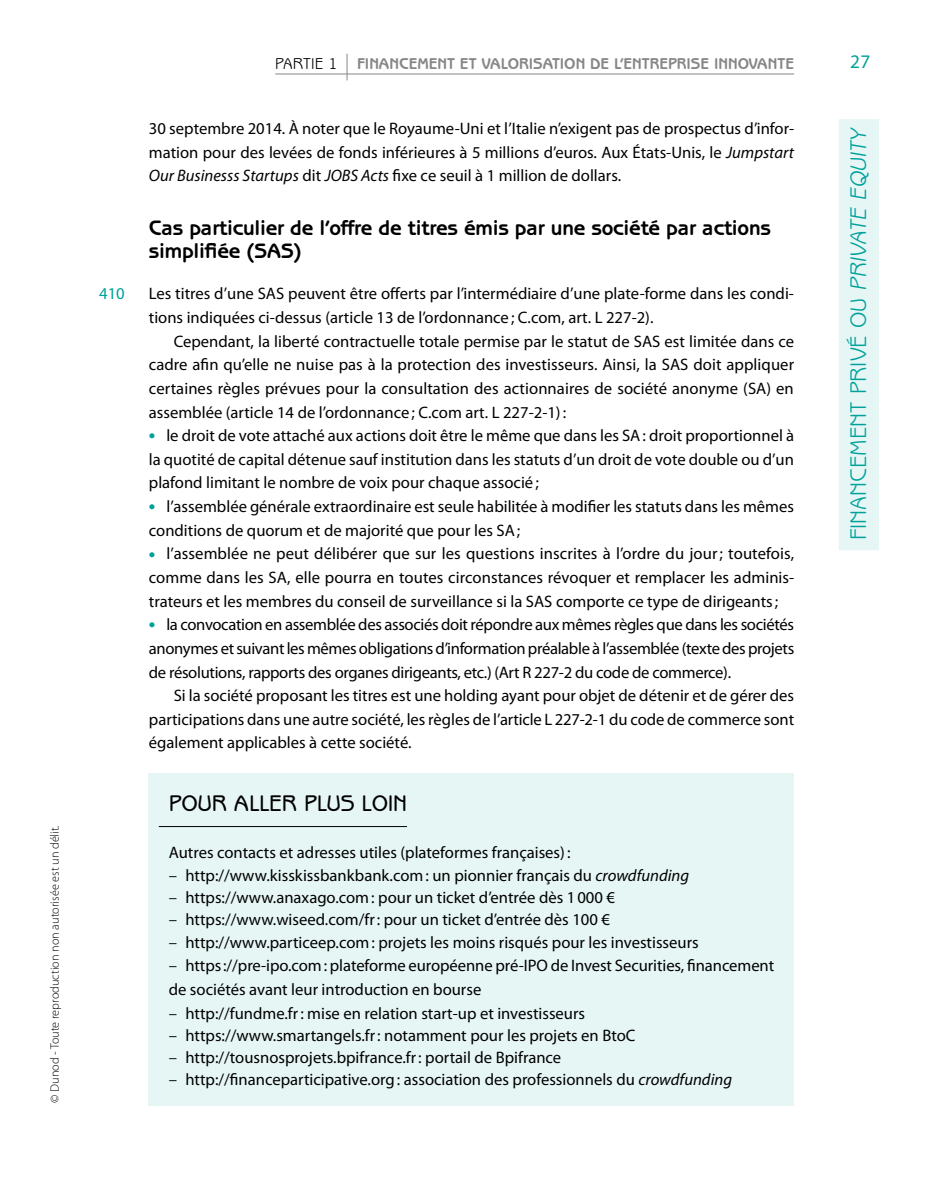
<style>
.page{position:relative;width:943px;height:1191px;background:#fff}
.page>*{position:absolute;margin:0;border:0;box-sizing:border-box;transform-origin:0 0}
.t1{font:22.75px "Benguiat Gothic";color:#00a19b}
.t2{font:500 22.75px "Benguiat Gothic";color:#000}
.t3{font:700 21px/23.6px "Benguiat Gothic";letter-spacing:-.01em;color:#000}
.t4{font:19.25px "Myriad Pro";color:#00a19b}
.t5{font:16.62px/23.6px "Myriad Pro";color:#000;text-align:justify}
.t6{font:16.62px "Myriad Pro";letter-spacing:-.02em;color:#000}
.t7{font:16.62px "Myriad Pro";color:#00a19b}
.t8{font:700 15.75px "Benguiat Gothic";color:#878787}
.t9{font:300 12.25px "Myriad Pro";color:#000}
.s1{font-weight:400;color:#000}
.s2{font-style:italic}
.s3{font-stretch:condensed}
</style>
<div class="page">
<hr style="left:275px;top:74px;width:519px;height:1px;background:#878787">
<svg style="left:346px;top:54px;width:1px;height:26px"></svg>
<div style="left:838px;top:119px;width:41px;height:431px;background:#e6f6f5"></div>
<div style="left:149px;top:773px;width:645px;height:332px;background:#e6f6f5"></div>
<hr style="left:159px;top:826px;width:248px;height:1px;background:#000">
<p class="t9" style="left:47px;top:1103px;width:279px;rotate:-90deg">© Dunod - Toute reproduction non autorisée est un délit.</p>
<p class="t8" style="left:275px;top:54px;width:520px"><span class="s1">PARTIE 1</span> Financement et valorisation de l’entreprise innovante</p>
<p class="t4" style="left:850px;top:50px;width:22px">27</p>
<p class="t5" style="left:149px;top:116px;width:646px">30 septembre 2014. À noter que le Royaume-Uni et l’Italie n’exigent pas de prospectus d’infor&shy;mation pour des levées de fonds inférieures à 5 millions d’euros. Aux États-Unis, le <span class="s2">Jumpstart Our Businesss Startups</span> dit <span class="s2">JOBS Acts</span> fixe ce seuil à 1 million de dollars.</p>
<p class="t3" style="left:149px;top:215px;width:623px">Cas particulier de l’offre de titres émis par une société par actions simplifiée (SAS</p>
<p class="t3" style="left:293px;top:239px;width:10px">)</p>
<p class="t7" style="left:99px;top:283px;width:27px">410</p>
<p class="t5" style="left:149px;top:282px;width:646px">Les titres d’une SAS peuvent être offerts par l’intermédiaire d’une plate-forme dans les condi&shy;tions indiquées ci-dessus (article 13 de l’ordonnance; C.com, art. L 227-2).</p>
<p class="t5" style="left:149px;top:329px;width:646px;text-indent:25px">Cependant, la liberté contractuelle totale permise par le statut de SAS est limitée dans ce cadre afin qu’elle ne nuise pas à la protection des investisseurs. Ainsi, la SAS doit appliquer certaines règles prévues pour la consultation des actionnaires de société anonyme (SA) en assemblée (article 14 de l’ordonnance; C.com art. L 227-2-1):</p>
<p class="t5" style="left:149px;top:423px;width:646px;text-indent:17px">le droit de vote attaché aux actions doit être le même que dans les SA: droit proportionnel à la quotité de capital détenue sauf institution dans les statuts d’un droit de vote double ou d’un plafond limitant le nombre de voix pour chaque associé;</p>
<p class="t5" style="left:149px;top:494px;width:646px;text-indent:18px">l’assemblée générale extraordinaire est seule habilitée à modifier les statuts dans les mêmes conditions de quorum et de majorité que pour les SA;</p>
<p class="t5" style="left:166px;top:541px;width:629px">l’assemblée ne peut délibérer que sur les questions inscrites à l’ordre du jour; toutefois,</p>
<p class="t5" style="left:149px;top:565px;width:647px">comme dans les SA, elle pourra en toutes circonstances révoquer et remplacer les adminis-</p>
<p class="t5" style="left:149px;top:589px;width:631px">trateurs et les membres du conseil de surveillance si la SAS comporte ce type de dirigeants;</p>
<p class="t6" style="left:166px;top:614px;width:629px">la convocation en assemblée des associés doit répondre aux mêmes règles que dans les sociétés</p>
<p class="t6" style="left:149px;top:638px;width:647px">anonymes et suivant les mêmes obligations d’information préalable à l’assemblée (texte des projets</p>
<p class="t6" style="left:149px;top:661px;width:583px">de résolutions, rapports des organes dirigeants, etc.) (Art R 227-2 du code de commerce).</p>
<p class="t5" style="left:174px;top:683px;width:622px">Si la société proposant les titres est une holding ayant pour objet de détenir et de gérer des</p>
<p class="t5" style="left:149px;top:707px;width:647px">participations dans une autre société, les règles de l’article L 227-2-1 du code de commerce sont</p>
<p class="t5" style="left:149px;top:730px;width:264px">également applicables à cette société.</p>
<h1 class="t2" style="left:169px;top:790px;width:236px">POUR ALLER PLUS LOIN</h1>
<p class="t5" style="left:169px;top:840px;width:403px">Autres contacts et adresses utiles (plateformes françaises):</p>
<p class="t5" style="left:169px;top:863px;width:522px"><span class="s3">–</span> http://www.kisskissbankbank.com: un pionnier français du <span class="s2">crowdfunding</span></p>
<p class="t5" style="left:169px;top:885px;width:448px"><span class="s3">–</span> https://www.anaxago.com: pour un ticket d’entrée dès 1000 €</p>
<p class="t5" style="left:169px;top:907px;width:443px"><span class="s3">–</span> https://www.wiseed.com/fr: pour un ticket d’entrée dès 100 €</p>
<p class="t5" style="left:169px;top:930px;width:531px"><span class="s3">–</span> http://www.particeep.com: projets les moins risqués pour les investisseurs</p>
<p class="t5" style="left:169px;top:953px;width:607px"><span class="s3">–</span> https://pre-ipo.com: plateforme européenne pré-IPO de Invest Securities, financement de sociétés avant leur introduction en bourse</p>
<p class="t5" style="left:169px;top:1001px;width:418px"><span class="s3">–</span> http://fundme.fr: mise en relation start-up et investisseurs</p>
<p class="t5" style="left:169px;top:1023px;width:468px"><span class="s3">–</span> https://www.smartangels.fr: notamment pour les projets en BtoC</p>
<p class="t5" style="left:169px;top:1045px;width:394px"><span class="s3">–</span> http://tousnosprojets.bpifrance.fr: portail de Bpifrance</p>
<p class="t5" style="left:169px;top:1067px;width:565px"><span class="s3">–</span> http://financeparticipative.org: association des professionnels du <span class="s2">crowdfunding</span></p>
<h1 class="t1" style="left:845px;top:540px;width:415px;rotate:-90deg">FINANCEMENT PRIVÉ OU <span class="s2">private equity</span></h1>
</div>
